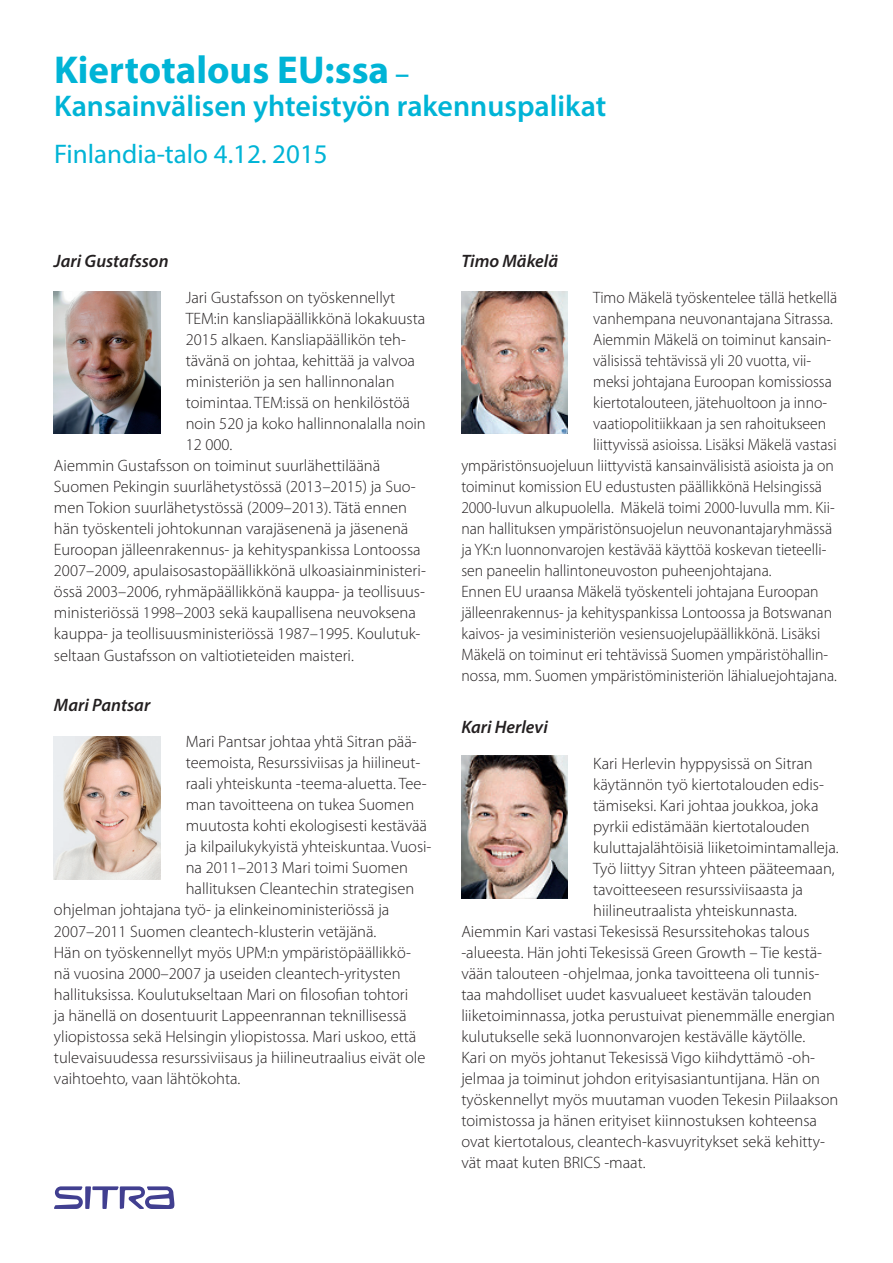
<style>
.page{position:relative;width:893px;height:1263px;background:#fff}
.page>*{position:absolute;margin:0;border:0;box-sizing:border-box;transform-origin:0 0}
.t1{font:700 39px "Myriad Pro";color:#00b4d6}
.t2{font:600 30px "Myriad Pro";color:#00b4d6}
.t3{font:27px "Myriad Pro";color:#00b4d6}
.t4{font:italic 600 18px "Myriad Pro";color:#231f20}
.t5{font:300 16.5px "Myriad Pro";color:#231f20}
.t6{font:300 16.5px "Myriad Pro";color:#231f20;scale:.95 1}
.s1{font-weight:600;font-size:28.5px}
</style>
<div class="page">
<svg style="left:54px;top:1186px;width:120px;height:23px"></svg>
<img style="left:54px;top:291px;width:106px;height:143px">
<img style="left:461px;top:756px;width:107px;height:142px">
<img style="left:461px;top:292px;width:107px;height:142px">
<img style="left:54px;top:737px;width:106px;height:142px">
<h1 class="t1" style="left:54px;top:45px;width:357px">Kiertotalous EU:ssa <span class="s1">–</span></h1>
<h2 class="t2" style="left:54px;top:87px;width:554px">Kansainvälisen yhteistyön rakennuspalikat</h2>
<h3 class="t3" style="left:54px;top:137px;width:275px">Finlandia-talo 4.12. 2015</h3>
<p class="t4" style="left:54px;top:250px;width:116px">Jari Gustafsson</p>
<p class="t5" style="left:186px;top:288px;width:211px">Jari Gustafsson on työskennellyt</p>
<p class="t5" style="left:186px;top:309px;width:241px">TEM:in kansliapäällikkönä lokakuusta</p>
<p class="t5" style="left:186px;top:330px;width:222px">2015 alkaen. Kansliapäällikön teh-</p>
<p class="t5" style="left:186px;top:351px;width:231px">tävänä on johtaa, kehittää ja valvoa</p>
<p class="t5" style="left:186px;top:372px;width:210px">ministeriön ja sen hallinnonalan</p>
<p class="t5" style="left:186px;top:393px;width:226px">toimintaa. TEM:issä on henkilöstöä</p>
<p class="t5" style="left:186px;top:414px;width:242px">noin 520 ja koko hallinnonalalla noin</p>
<p class="t5" style="left:186px;top:435px;width:48px">12 000.</p>
<p class="t5" style="left:54px;top:456px;width:328px">Aiemmin Gustafsson on toiminut suurlähettiläänä</p>
<p class="t5" style="left:54px;top:477px;width:363px">Suomen Pekingin suurlähetystössä (2013–2015) ja Suo-</p>
<p class="t5" style="left:54px;top:498px;width:355px">men Tokion suurlähetystössä (2009–2013). Tätä ennen</p>
<p class="t5" style="left:54px;top:519px;width:356px">hän työskenteli johtokunnan varajäsenenä ja jäsenenä</p>
<p class="t5" style="left:54px;top:540px;width:368px">Euroopan jälleenrakennus- ja kehityspankissa Lontoossa</p>
<p class="t5" style="left:54px;top:561px;width:374px">2007–2009, apulaisosastopäällikkönä ulkoasiainministeri-</p>
<p class="t5" style="left:54px;top:582px;width:373px">össä 2003–2006, ryhmäpäällikkönä kauppa- ja teollisuus-</p>
<p class="t5" style="left:54px;top:603px;width:363px">ministeriössä 1998–2003 sekä kaupallisena neuvoksena</p>
<p class="t5" style="left:54px;top:624px;width:368px">kauppa- ja teollisuusministeriössä 1987–1995. Koulutuk-</p>
<p class="t5" style="left:54px;top:645px;width:302px">seltaan Gustafsson on valtiotieteiden maisteri.</p>
<p class="t4" style="left:54px;top:694px;width:98px">Mari Pantsar</p>
<p class="t5" style="left:186px;top:732px;width:233px">Mari Pantsar johtaa yhtä Sitran pää-</p>
<p class="t5" style="left:186px;top:753px;width:236px">teemoista, Resurssiviisas ja hiilineut-</p>
<p class="t5" style="left:186px;top:774px;width:243px">raali yhteiskunta -teema-aluetta. Tee-</p>
<p class="t5" style="left:186px;top:795px;width:230px">man tavoitteena on tukea Suomen</p>
<p class="t5" style="left:186px;top:816px;width:243px">muutosta kohti ekologisesti kestävää</p>
<p class="t5" style="left:186px;top:837px;width:247px">ja kilpailukykyistä yhteiskuntaa. Vuosi-</p>
<p class="t5" style="left:186px;top:858px;width:224px">na 2011–2013 Mari toimi Suomen</p>
<p class="t5" style="left:186px;top:879px;width:230px">hallituksen Cleantechin strategisen</p>
<p class="t5" style="left:54px;top:900px;width:337px">ohjelman johtajana työ- ja elinkeinoministeriössä ja</p>
<p class="t5" style="left:54px;top:921px;width:324px">2007–2011 Suomen cleantech-klusterin vetäjänä.</p>
<p class="t5" style="left:54px;top:942px;width:359px">Hän on työskennellyt myös UPM:n ympäristöpäällikkö-</p>
<p class="t5" style="left:54px;top:963px;width:348px">nä vuosina 2000–2007 ja useiden cleantech-yritysten</p>
<p class="t5" style="left:54px;top:984px;width:356px">hallituksissa. Koulutukseltaan Mari on filosofian tohtori</p>
<p class="t5" style="left:54px;top:1005px;width:354px">ja hänellä on dosentuurit Lappeenrannan teknillisessä</p>
<p class="t5" style="left:54px;top:1026px;width:364px">yliopistossa sekä Helsingin yliopistossa. Mari uskoo, että</p>
<p class="t5" style="left:54px;top:1047px;width:373px">tulevaisuudessa resurssiviisaus ja hiilineutraalius eivät ole</p>
<p class="t5" style="left:54px;top:1068px;width:188px">vaihtoehto, vaan lähtökohta.</p>
<p class="t4" style="left:461px;top:250px;width:98px">Timo Mäkelä</p>
<p class="t6" style="left:593px;top:288px;width:258px">Timo Mäkelä työskentelee tällä hetkellä</p>
<p class="t6" style="left:593px;top:309px;width:254px">vanhempana neuvonantajana Sitrassa.</p>
<p class="t6" style="left:593px;top:330px;width:252px">Aiemmin Mäkelä on toiminut kansain-</p>
<p class="t6" style="left:593px;top:351px;width:231px">välisissä tehtävissä yli 20 vuotta, vii-</p>
<p class="t6" style="left:593px;top:372px;width:253px">meksi johtajana Euroopan komissiossa</p>
<p class="t6" style="left:593px;top:393px;width:248px">kiertotalouteen, jätehuoltoon ja inno-</p>
<p class="t6" style="left:593px;top:414px;width:247px">vaatiopolitiikkaan ja sen rahoitukseen</p>
<p class="t6" style="left:593px;top:435px;width:258px">liittyvissä asioissa. Lisäksi Mäkelä vastasi</p>
<p class="t6" style="left:461px;top:456px;width:394px">ympäristönsuojeluun liittyvistä kansainvälisistä asioista ja on</p>
<p class="t6" style="left:461px;top:477px;width:381px">toiminut komission EU edustusten päällikkönä Helsingissä</p>
<p class="t6" style="left:461px;top:498px;width:395px">2000-luvun alkupuolella. Mäkelä toimi 2000-luvulla mm. Kii-</p>
<p class="t6" style="left:461px;top:519px;width:392px">nan hallituksen ympäristönsuojelun neuvonantajaryhmässä</p>
<p class="t6" style="left:461px;top:540px;width:386px">ja YK:n luonnonvarojen kestävää käyttöä koskevan tieteelli-</p>
<p class="t6" style="left:461px;top:561px;width:328px">sen paneelin hallintoneuvoston puheenjohtajana.</p>
<p class="t6" style="left:461px;top:582px;width:378px">Ennen EU uraansa Mäkelä työskenteli johtajana Euroopan</p>
<p class="t6" style="left:461px;top:603px;width:392px">jälleenrakennus- ja kehityspankissa Lontoossa ja Botswanan</p>
<p class="t6" style="left:461px;top:624px;width:379px">kaivos- ja vesiministeriön vesiensuojelupäällikkönä. Lisäksi</p>
<p class="t6" style="left:461px;top:645px;width:388px">Mäkelä on toiminut eri tehtävissä Suomen ympäristöhallin-</p>
<p class="t6" style="left:461px;top:666px;width:397px">nossa, mm. Suomen ympäristöministeriön lähialuejohtajana.</p>
<p class="t4" style="left:461px;top:715px;width:88px">Kari Herlevi</p>
<p class="t5" style="left:593px;top:754px;width:221px">Kari Herlevin hyppysissä on Sitran</p>
<p class="t5" style="left:593px;top:775px;width:232px">käytännön työ kiertotalouden edis-</p>
<p class="t5" style="left:593px;top:796px;width:227px">tämiseksi. Kari johtaa joukkoa, joka</p>
<p class="t5" style="left:593px;top:817px;width:218px">pyrkii edistämään kiertotalouden</p>
<p class="t5" style="left:593px;top:838px;width:247px">kuluttajalähtöisiä liiketoimintamalleja.</p>
<p class="t5" style="left:593px;top:859px;width:243px">Työ liittyy Sitran yhteen pääteemaan,</p>
<p class="t5" style="left:593px;top:880px;width:211px">tavoitteeseen resurssiviisaasta ja</p>
<p class="t5" style="left:593px;top:901px;width:205px">hiilineutraalista yhteiskunnasta.</p>
<p class="t5" style="left:461px;top:922px;width:350px">Aiemmin Kari vastasi Tekesissä Resurssitehokas talous</p>
<p class="t5" style="left:461px;top:943px;width:362px">-alueesta. Hän johti Tekesissä Green Growth – Tie kestä-</p>
<p class="t5" style="left:461px;top:964px;width:360px">vään talouteen -ohjelmaa, jonka tavoitteena oli tunnis-</p>
<p class="t5" style="left:461px;top:985px;width:352px">taa mahdolliset uudet kasvualueet kestävän talouden</p>
<p class="t5" style="left:461px;top:1006px;width:375px">liiketoiminnassa, jotka perustuivat pienemmälle energian</p>
<p class="t5" style="left:461px;top:1027px;width:345px">kulutukselle sekä luonnonvarojen kestävälle käytölle.</p>
<p class="t5" style="left:461px;top:1048px;width:355px">Kari on myös johtanut Tekesissä Vigo kiihdyttämö -oh-</p>
<p class="t5" style="left:461px;top:1069px;width:360px">jelmaa ja toiminut johdon erityisasiantuntijana. Hän on</p>
<p class="t5" style="left:461px;top:1090px;width:378px">työskennellyt myös muutaman vuoden Tekesin Piilaakson</p>
<p class="t5" style="left:461px;top:1111px;width:357px">toimistossa ja hänen erityiset kiinnostuksen kohteensa</p>
<p class="t5" style="left:461px;top:1132px;width:365px">ovat kiertotalous, cleantech-kasvuyritykset sekä kehitty-</p>
<p class="t5" style="left:461px;top:1153px;width:186px">vät maat kuten BRICS -maat.</p>
</div>
